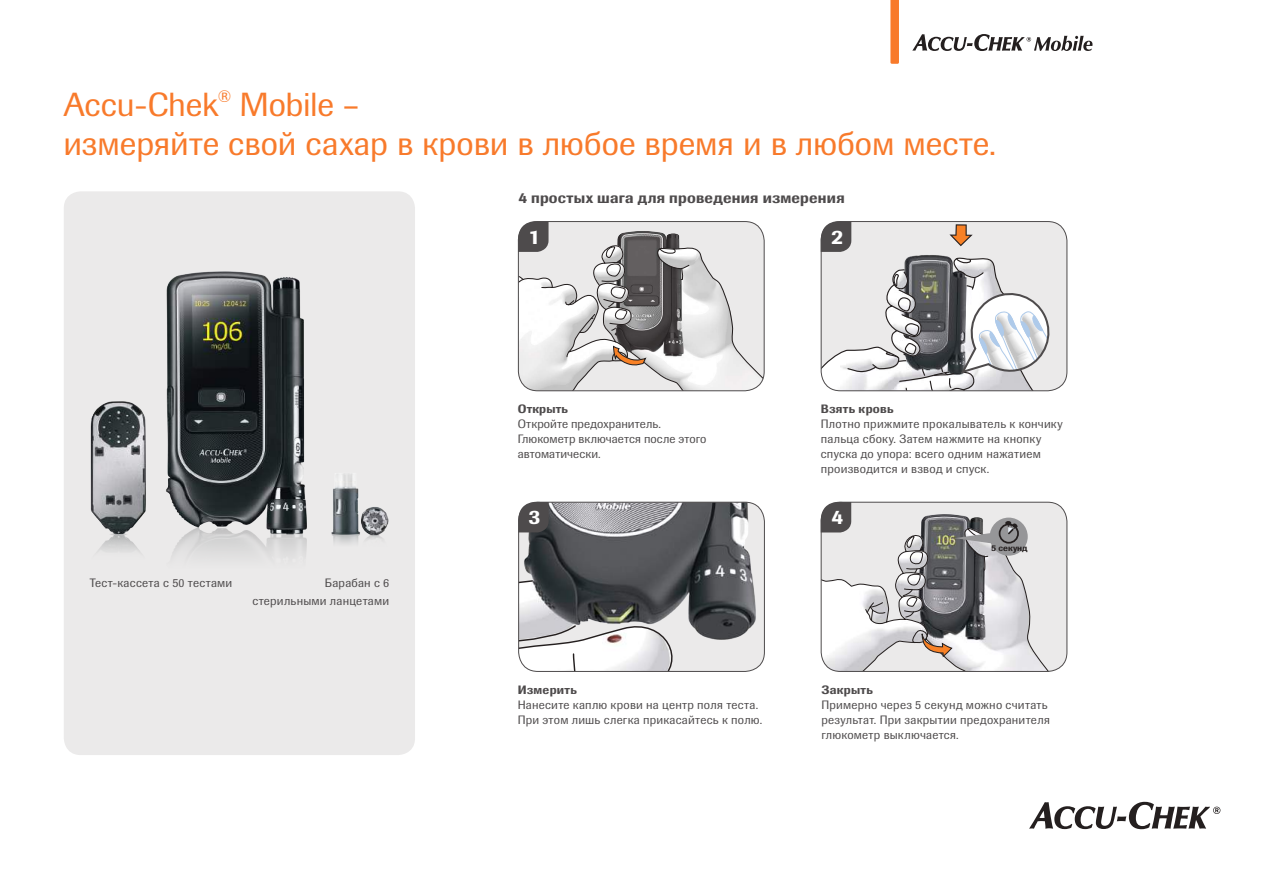
<style>
.page{position:relative;width:1263px;height:893px;background:#fff}
.page>*{position:absolute;margin:0;border:0;box-sizing:border-box;transform-origin:0 0}
.t1{font:33px/39px "Imago Pro";color:#f87a2b}
.t2{font:500 20.25px "Imago Pro";color:#fff}
.t3{font:500 15px "Imago Pro";letter-spacing:.015em;color:#4e4b4c}
.t4{font:12px/15px "Imago Pro";letter-spacing:.02em;color:#4e4b4c}
.t5{font:500 12px "Imago Pro";letter-spacing:.02em;color:#4e4b4c}
.t6{font:500 8.55px "Imago Pro";color:#241f1f}
</style>
<div class="page">
<svg style="left:1029px;top:802px;width:191px;height:27px"></svg>
<div style="left:64px;top:191px;width:351px;height:564px;background:#ebeaea;border-radius:17px"></div>
<svg style="left:517px;top:221px;width:247px;height:170px"></svg>
<img style="left:700px;top:502px;width:64px;height:169px">
<svg style="left:518px;top:501px;width:182px;height:170px;background:#898a8c"></svg>
<img style="left:90px;top:401px;width:41px;height:151px">
<img style="left:331px;top:474px;width:25px;height:70px">
<img style="left:345px;top:488px;width:44px;height:56px">
<img style="left:131px;top:271px;width:176px;height:286px">
<svg style="left:820px;top:501px;width:247px;height:170px;background:#c6c5c6"></svg>
<svg style="left:890px;top:0;width:9px;height:64px"></svg>
<svg style="left:912px;top:34px;width:180px;height:17px"></svg>
<img style="left:1056px;top:222px;width:11px;height:168px">
<svg style="left:820px;top:221px;width:236px;height:170px"></svg>
<h1 class="t1" style="left:63px;top:85px;width:934px">Accu-Chek<sup>®</sup> Mobile –<br>измеряйте свой сахар в крови в любое время и в любом месте.</h1>
<p class="t3" style="left:518px;top:188px;width:328px">4 простых шага для проведения измерения</p>
<p class="t4" style="left:90px;top:575px;width:144px">Тест-кассета с 50 тестами</p>
<p class="t4" style="left:252px;top:573px;width:138px;line-height:18px;text-align:right">Барабан с 6 стерильными ланцетами</p>
<h2 class="t2" style="left:529px;top:224px;width:13px">1</h2>
<h2 class="t2" style="left:831px;top:224px;width:13px">2</h2>
<p class="t5" style="left:518px;top:401px;width:52px">Открыть</p>
<p class="t4" style="left:518px;top:416px;width:190px">Откройте предохранитель.<br>Глюкометр включается после этого автоматически.</p>
<h2 class="t2" style="left:529px;top:504px;width:13px">3</h2>
<p class="t5" style="left:518px;top:682px;width:61px">Измерить</p>
<p class="t4" style="left:518px;top:697px;width:246px">Нанесите каплю крови на центр поля теста.<br>При этом лишь слегка прикасайтесь к полю.</p>
<p class="t5" style="left:821px;top:401px;width:74px">Взять кровь</p>
<p class="t4" style="left:821px;top:416px;width:243px">Плотно прижмите прокалыватель к кончику пальца сбоку. Затем нажмите на кнопку спуска до упора: всего одним нажатием производится и взвод и спуск.</p>
<h2 class="t2" style="left:831px;top:504px;width:13px">4</h2>
<p class="t6" style="left:991px;top:542px;width:38px">5 секунд</p>
<p class="t5" style="left:821px;top:682px;width:53px">Закрыть</p>
<p class="t4" style="left:821px;top:697px;width:230px">Примерно через 5 секунд можно считать результат. При закрытии предохранителя глюкометр выключается.</p>
</div>
